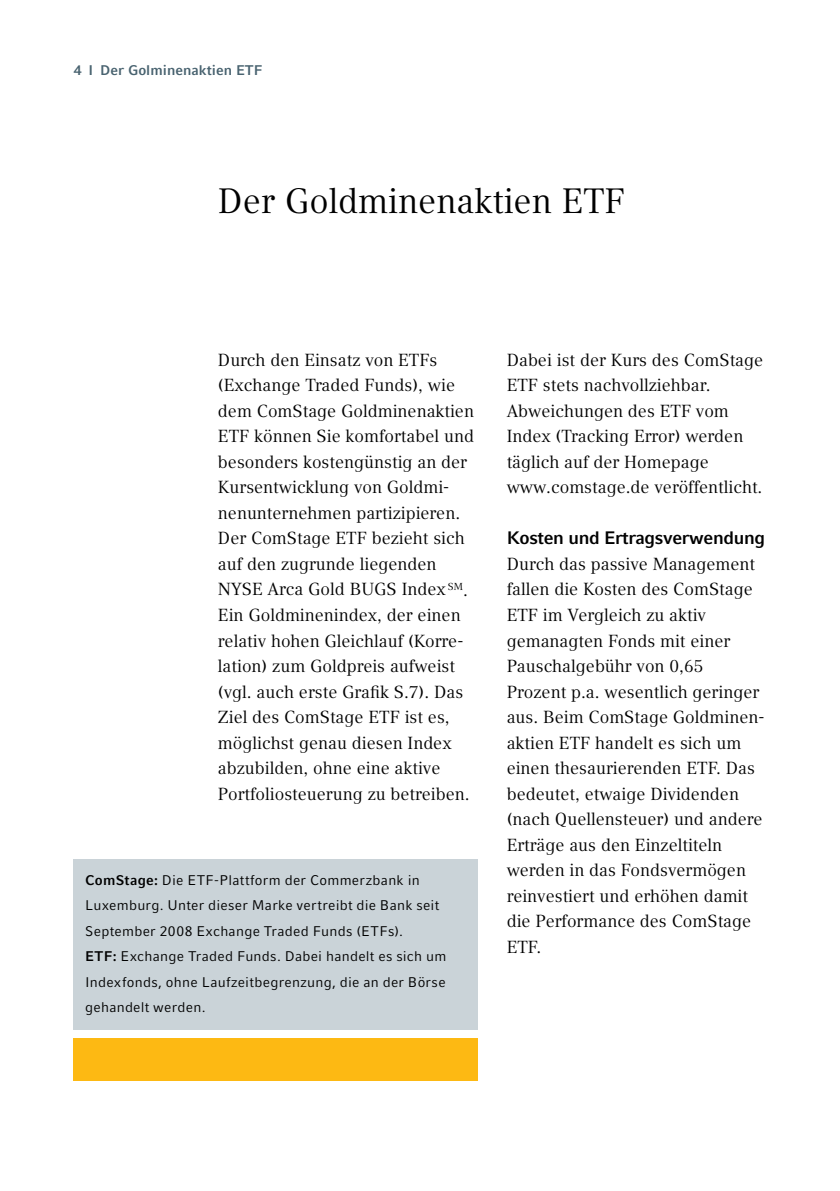
<style>
.page{position:relative;width:840px;height:1191px;background:#fff}
.page>*{position:absolute;margin:0;border:0;box-sizing:border-box;transform-origin:0 0}
.t1{font:35px "Compatil Text LT Pro";color:#000}
.t2{font:700 18px "Compatil Fact LT Pro";letter-spacing:-.02em;color:#000}
.t3{font:17.4px/25.6px "Compatil Text LT Pro";color:#000}
.t4{font:14px/25.6px "Compatil Fact LT Pro";letter-spacing:.02em;color:#000}
.t5{font:700 14px "Compatil Fact LT Pro";color:#48626f}
.s1{font-weight:700}
</style>
<div class="page">
<div style="left:74px;top:859px;width:403px;height:170px;background:#cad3d8"></div>
<div style="left:74px;top:1037px;width:403px;height:43px;background:#fdb913"></div>
<p class="t5" style="left:74px;top:62px;width:190px">4 I Der Golminenaktien ETF</p>
<h1 class="t1" style="left:218px;top:181px;width:408px">Der Goldminenaktien ETF</h1>
<p class="t3" style="left:218px;top:347px;width:257px">Durch den Einsatz von ETFs (Exchange Traded Funds), wie dem ComStage Goldminenaktien<br>ETF können Sie komfortabel und besonders kostengünstig an der<br>Kursentwicklung von Goldmi&shy;nenunternehmen partizipieren.<br>Der ComStage ETF bezieht sich auf den zugrunde liegenden<br>NYSE Arca Gold BUGS Index <sup>SM</sup>.<br>Ein Goldminenindex, der einen relativ hohen Gleichlauf (Korre&shy;lation) zum Goldpreis aufweist (vgl. auch erste Grafik S.7). Das<br>Ziel des ComStage ETF ist es, möglichst genau diesen Index abzubilden, ohne eine aktive<br>Portfoliosteuerung zu betreiben.</p>
<p class="t4" style="left:85px;top:867px;width:362px"><span class="s1">ComStage:</span> Die ETF-Plattform der Commerzbank in Luxemburg. Unter dieser Marke vertreibt die Bank seit September 2008 Exchange Traded Funds (ETFs).<br><span class="s1">ETF:</span> Exchange Traded Funds. Dabei handelt es sich um Indexfonds, ohne Laufzeitbegrenzung, die an der Börse gehandelt werden.</p>
<p class="t3" style="left:506px;top:347px;width:258px">Dabei ist der Kurs des ComStage<br>ETF stets nachvollziehbar.<br>Abweichungen des ETF vom<br>Index (Tracking Error) werden täglich auf der Homepage www.comstage.de veröffentlicht.</p>
<p class="t2" style="left:506px;top:527px;width:260px">Kosten und Ertragsverwendung</p>
<p class="t3" style="left:506px;top:551px;width:259px">Durch das passive Management fallen die Kosten des ComStage<br>ETF im Vergleich zu aktiv gemanagten Fonds mit einer<br>Pauschalgebühr von 0,65<br>Prozent p.a. wesentlich geringer aus. Beim ComStage Goldminen&shy;aktien ETF handelt es sich um einen thesaurierenden ETF. Das bedeutet, etwaige Dividenden (nach Quellensteuer) und andere<br>Erträge aus den Einzeltiteln werden in das Fondsvermögen reinvestiert und erhöhen damit die Performance des ComStage<br>ETF.</p>
</div>
